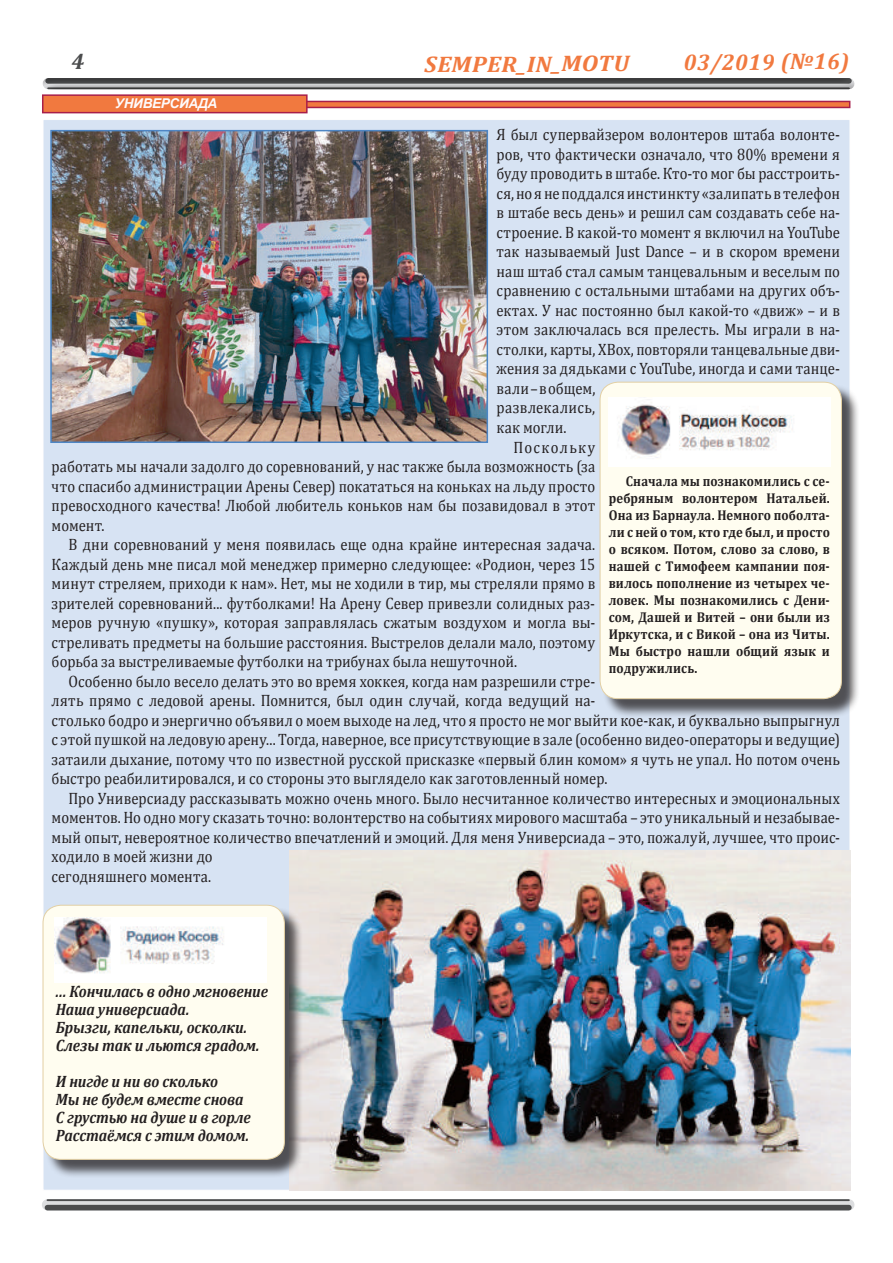
<style>
.page{position:relative;width:893px;height:1263px;background:#fff}
.page>*{position:absolute;margin:0;border:0;box-sizing:border-box;transform-origin:0 0}
.t1{font:italic 700 22.5px "Cambria";color:#f1793f;scale:1.09 1}
.t2{font:italic 700 22.5px "Cambria";color:#f1793f}
.t3{font:16.5px "Cambria";letter-spacing:.005em;color:#231f20;scale:.89 1}
.t4{font:italic 700 16.5px/18px "Cambria";letter-spacing:-.005em;color:#231f20;scale:.89 1}
.t5{font:16.5px "Cambria";letter-spacing:.025em;color:#231f20;scale:.89 1}
.t6{font:16.5px "Cambria";letter-spacing:.09em;color:#231f20;scale:.89 1}
.t7{font:700 14.25px/17px "Cambria";letter-spacing:.015em;color:#231f20;text-align:justify;scale:.89 1}
.t8{font:italic 700 13.5px "Arial";letter-spacing:-.02em;color:#fefbfc}
</style>
<div class="page">
<svg style="left:47px;top:1201px;width:802px;height:4px;background:#d2d3d5"></svg>
<hr style="left:47px;top:1199px;width:802px;height:2px;background:#4b4c4d">
<div style="left:47px;top:1205px;width:802px;height:5px;background:#4b4c4d"></div>
<div style="left:0;top:33px;width:893px;height:102px;background:#231f20;opacity:.5"></div>
<div style="left:43px;top:119px;width:807px;height:1072px;background:#d7e3f3;border:1px solid #fffefe"></div>
<img style="left:289px;top:850px;width:561px;height:341px">
<svg style="left:308px;top:101px;width:542px;height:7px;background:#d65842"></svg>
<div style="left:42px;top:94px;width:266px;height:19px;background:#f1793f;border:2px solid #a81f4a"></div>
<div style="left:602px;top:384px;width:265px;height:343px;background:#231f20;opacity:.75"></div>
<div style="left:600px;top:382px;width:241px;height:317px;background:#fffdf0;border-radius:18px"></div>
<div style="left:600px;top:382px;width:242px;height:317px;border:1px solid #e3d0a4;border-radius:18px"></div>
<img style="left:609px;top:397px;width:221px;height:69px">
<img style="left:53px;top:133px;width:432px;height:307px">
<div style="left:50px;top:130px;width:438px;height:313px;border:2px solid #4e86c4"></div>
<div style="left:45px;top:907px;width:265px;height:281px;background:#231f20;opacity:.75"></div>
<div style="left:43px;top:905px;width:241px;height:254px;background:#fffdf0;border-radius:18px"></div>
<div style="left:43px;top:905px;width:242px;height:255px;border:1px solid #e3d0a4;border-radius:18px"></div>
<img style="left:55px;top:917px;width:211px;height:66px">
<svg style="left:72px;top:53px;width:12px;height:16px"></svg>
<p class="t8" style="left:115px;top:94px;width:104px">УНИВЕРСИАДА</p>
<h1 class="t1" style="left:424px;top:50px;width:189px;rotate:-1deg">SEMPER_IN_MOTU</h1>
<h1 class="t2" style="left:684px;top:47px;width:167px;rotate:-1deg">03/2019 (№16)</h1>
<p class="t3" style="left:497px;top:125px;width:387px">Я был супервайзером волонтеров штаба волонте-</p>
<p class="t3" style="left:497px;top:145px;width:387px">ров, что фактически означало, что 80% времени я</p>
<p class="t3" style="left:497px;top:164px;width:387px">буду проводить в штабе. Кто-то мог бы расстроить-</p>
<p class="t3" style="left:497px;top:184px;width:387px">ся, но я не поддался инстинкту «залипать в телефон</p>
<p class="t3" style="left:497px;top:203px;width:387px">в штабе весь день» и решил сам создавать себе на-</p>
<p class="t3" style="left:497px;top:223px;width:387px">строение. В какой-то момент я включил на YouTube</p>
<p class="t3" style="left:497px;top:242px;width:387px">так называемый Just Dance – и в скором времени</p>
<p class="t3" style="left:497px;top:262px;width:387px">наш штаб стал самым танцевальным и веселым по</p>
<p class="t3" style="left:497px;top:281px;width:387px">сравнению с остальными штабами на других объ-</p>
<p class="t3" style="left:497px;top:301px;width:387px">ектах. У нас постоянно был какой-то «движ» – и в</p>
<p class="t3" style="left:497px;top:320px;width:387px">этом заключалась вся прелесть. Мы играли в на-</p>
<p class="t3" style="left:497px;top:340px;width:387px">столки, карты, XBox, повторяли танцевальные дви-</p>
<p class="t3" style="left:497px;top:359px;width:387px">жения за дядьками с YouTube, иногда и сами танце-</p>
<p class="t3" style="left:497px;top:379px;width:112px">вали – в общем,</p>
<p class="t5" style="left:497px;top:398px;width:112px">развлекались,</p>
<p class="t3" style="left:497px;top:418px;width:80px">как могли.</p>
<p class="t6" style="left:514px;top:437px;width:93px">Поскольку</p>
<p class="t3" style="left:52px;top:457px;width:612px">работать мы начали задолго до соревнований, у нас также была возможность (за</p>
<p class="t3" style="left:52px;top:476px;width:612px">что спасибо администрации Арены Север) покататься на коньках на льду просто</p>
<p class="t3" style="left:52px;top:496px;width:612px">превосходного качества! Любой любитель коньков нам бы позавидовал в этот</p>
<p class="t3" style="left:52px;top:515px;width:61px">момент.</p>
<p class="t3" style="left:69px;top:535px;width:593px">В дни соревнований у меня появилась еще одна крайне интересная задача.</p>
<p class="t3" style="left:52px;top:554px;width:612px">Каждый день мне писал мой менеджер примерно следующее: «Родион, через 15</p>
<p class="t3" style="left:52px;top:574px;width:612px">минут стреляем, приходи к нам». Нет, мы не ходили в тир, мы стреляли прямо в</p>
<p class="t3" style="left:52px;top:593px;width:612px">зрителей соревнований... футболками! На Арену Север привезли солидных раз-</p>
<p class="t3" style="left:52px;top:613px;width:612px">меров ручную «пушку», которая заправлялась сжатым воздухом и могла вы-</p>
<p class="t3" style="left:52px;top:632px;width:612px">стреливать предметы на большие расстояния. Выстрелов делали мало, поэтому</p>
<p class="t3" style="left:52px;top:652px;width:524px">борьба за выстреливаемые футболки на трибунах была нешуточной.</p>
<p class="t3" style="left:69px;top:671px;width:593px">Особенно было весело делать это во время хоккея, когда нам разрешили стре-</p>
<p class="t3" style="left:52px;top:691px;width:612px">лять прямо с ледовой арены. Помнится, был один случай, когда ведущий на-</p>
<p class="t3" style="left:52px;top:710px;width:887px">столько бодро и энергично объявил о моем выходе на лед, что я просто не мог выйти кое-как, и буквально выпрыгнул</p>
<p class="t3" style="left:52px;top:730px;width:887px">с этой пушкой на ледовую арену... Тогда, наверное, все присутствующие в зале (особенно видео-операторы и ведущие)</p>
<p class="t3" style="left:52px;top:749px;width:887px">затаили дыхание, потому что по известной русской присказке «первый блин комом» я чуть не упал. Но потом очень</p>
<p class="t3" style="left:52px;top:769px;width:626px">быстро реабилитировался, и со стороны это выглядело как заготовленный номер.</p>
<p class="t3" style="left:69px;top:788px;width:868px">Про Универсиаду рассказывать можно очень много. Было несчитанное количество интересных и эмоциональных</p>
<p class="t3" style="left:52px;top:808px;width:887px">моментов. Но одно могу сказать точно: волонтерство на событиях мирового масштаба – это уникальный и незабывае-</p>
<p class="t3" style="left:52px;top:827px;width:887px">мый опыт, невероятное количество впечатлений и эмоций. Для меня Универсиада – это, пожалуй, лучшее, что проис-</p>
<p class="t3" style="left:52px;top:847px;width:182px">ходило в моей жизни до</p>
<p class="t3" style="left:52px;top:866px;width:181px">сегодняшнего момента.</p>
<p class="t7" style="left:609px;top:472px;width:250px;text-indent:17px">Сначала мы познакомились с се&shy;ребряным волонтером Натальей.<br>Она из Барнаула. Немного поболта&shy;ли с ней о том, кто где был, и просто о всяком. Потом, слово за слово, в нашей с Тимофеем кампании поя&shy;вилось пополнение из четырех че&shy;ловек. Мы познакомились с Дени&shy;сом, Дашей и Витей – они были из Иркутска, и с Викой – она из Читы.<br>Мы быстро нашли общий язык и подружились.</p>
<p class="t4" style="left:56px;top:981px;width:240px">... Кончилась в одно мгновение<br>Наша универсиада.<br>Брызги, капельки, осколки.<br>Слезы так и льются градом.</p>
<p class="t4" style="left:56px;top:1071px;width:220px">И нигде и ни во сколько<br>Мы не будем вместе снова<br>С грустью на душе и в горле<br>Расстаёмся с этим домом.</p>
</div>
